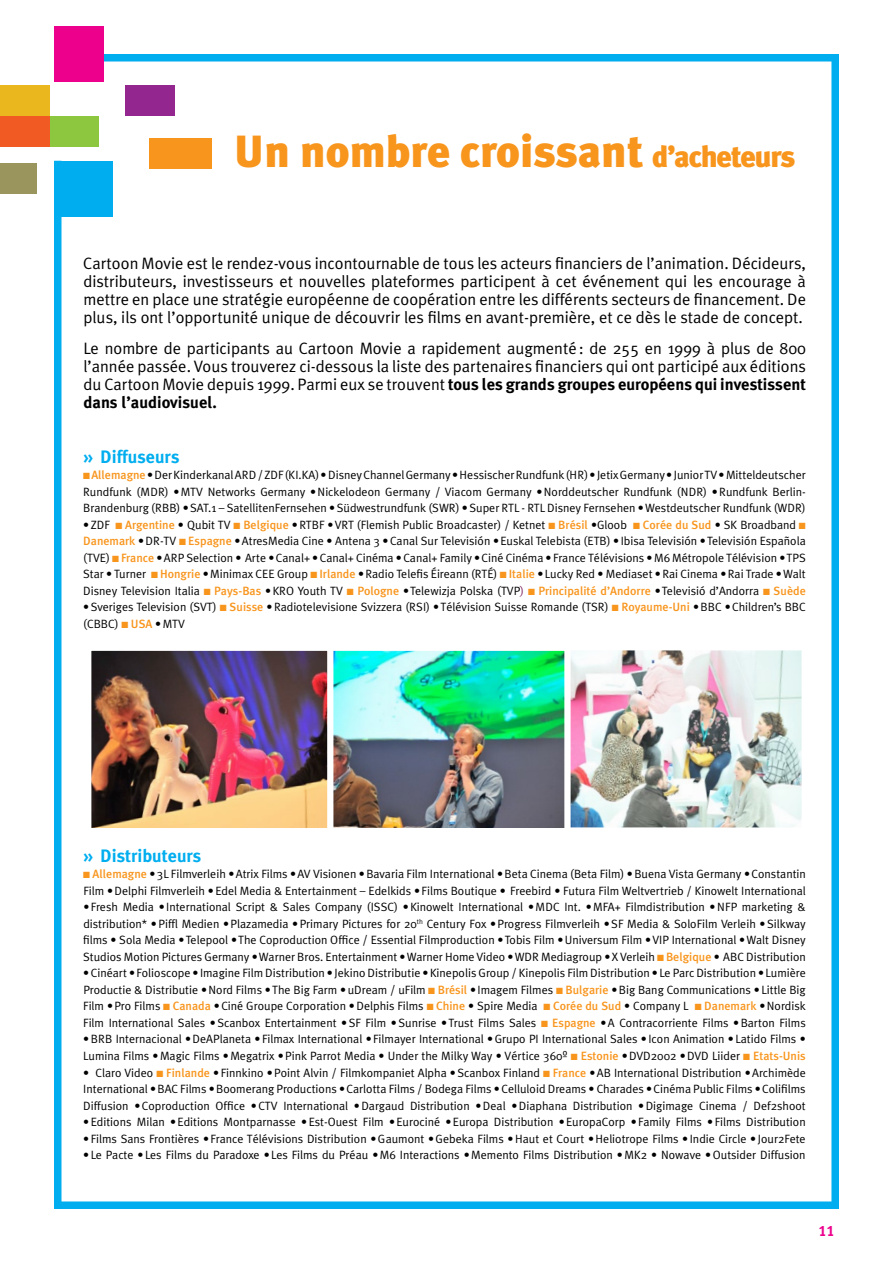
<style>
.page{position:relative;width:893px;height:1263px;background:#fff}
.page>*{position:absolute;margin:0;border:0;box-sizing:border-box;transform-origin:0 0}
.t1{font:900 45px "Meta Plus";color:#f8951d}
.t2{font:700 18px "Meta Plus";color:#00aeef}
.t3{font:16.5px/18px "Meta Plus Normal";color:#000;text-align:justify}
.t4{font:700 16.5px/18px "Meta Plus";color:#000}
.t5{font:15px "Meta Plus Bold Caps";color:#ec008c}
.t6{font:12px/16.5px "Meta Plus Normal";color:#000;text-align:justify}
.s1{font-size:30px}
.s2{font-family:"Meta Plus Normal";font-weight:400}
.s3{color:#f8951d}
.s4{font-family:"Meta Plus";font-weight:500;color:#f8951d}
.s5{color:#802864}
</style>
<div class="page">
<div style="left:125px;top:86px;width:49px;height:30px;background:#93278f"></div>
<div style="left:0;top:163px;width:37px;height:31px;background:#9a955d"></div>
<div style="left:0;top:86px;width:49px;height:30px;background:#ebb71f"></div>
<div style="left:49px;top:116px;width:50px;height:30px;background:#8dc63f"></div>
<div style="left:150px;top:138px;width:62px;height:30px;background:#f8951d"></div>
<div style="left:54px;top:161px;width:59px;height:56px;background:#00aeef"></div>
<div style="left:0;top:116px;width:49px;height:30px;background:#f15a22"></div>
<div style="left:54px;top:161px;width:8px;height:1048px;background:#00aeef"></div>
<div style="left:831px;top:54px;width:8px;height:1155px;background:#00aeef"></div>
<div style="left:54px;top:1201px;width:785px;height:8px;background:#00aeef"></div>
<div style="left:99px;top:54px;width:740px;height:8px;background:#00aeef"></div>
<div style="left:54px;top:26px;width:49px;height:56px;background:#ec008c"></div>
<img style="left:574px;top:650px;width:228px;height:178px">
<img style="left:336px;top:650px;width:238px;height:178px">
<img style="left:91px;top:650px;width:245px;height:178px">
<h1 class="t1" style="left:234px;top:125px;width:563px">Un nombre croissant <span class="s1">d’acheteurs</span></h1>
<p class="t3" style="left:83px;top:254px;width:724px">Cartoon Movie est le rendez-vous incontournable de tous les acteurs financiers de l’animation. Décideurs, distributeurs, investisseurs et nouvelles plateformes participent à cet événement qui les encourage à mettre en place une stratégie européenne de coopération entre les différents secteurs de financement. De plus, ils ont l’opportunité unique de découvrir les films en avant-première, et ce dès le stade de concept.</p>
<h3 class="t3" style="left:83px;top:339px;width:724px">Le nombre de participants au Cartoon Movie a rapidement augmenté: de 255 en 1999 à plus de 800 l’année passée. Vous trouverez ci-dessous la liste des partenaires financiers qui ont participé aux éditions</h3>
<h3 class="t4" style="left:83px;top:375px;width:724px"><span class="s2">du Cartoon Movie depuis 1999. Parmi eux se trouvent</span> tous les grands groupes européens qui investissent dans l’audiovisuel.</h3>
<h2 class="t2" style="left:83px;top:446px;width:98px">» Diffuseurs</h2>
<p class="t6" style="left:83px;top:467px;width:724px"><span class="s3">■</span><span class="s4">Allemagne</span>•DerKinderkanalARD/ZDF(KI.KA)•DisneyChannelGermany•HessischerRundfunk(HR)•JetixGermany•JuniorTV•Mitteldeutscher Rundfunk (MDR) •MTV Networks Germany •Nickelodeon Germany / Viacom Germany •Norddeutscher Rundfunk (NDR) •Rundfunk Berlin-Brandenburg (RBB) •SAT.1 – SatellitenFernsehen •Südwestrundfunk (SWR) •Super RTL - RTL Disney Fernsehen •Westdeutscher Rundfunk (WDR)</p>
<p class="t6" style="left:83px;top:516px;width:724px">•ZDF <span class="s3">■</span> <span class="s4">Argentine</span> • Qubit TV <span class="s3">■</span> <span class="s4">Belgique</span> •RTBF •VRT (Flemish Public Broadcaster) / Ketnet <span class="s3">■</span> <span class="s4">Brésil</span> •Gloob <span class="s3">■</span> <span class="s4">Corée du Sud</span> • SK Broadband <span class="s3">■ </span><span class="s4">Danemark</span> •DR-TV <span class="s3">■</span> <span class="s4">Espagne</span> •AtresMedia Cine • Antena 3 •Canal Sur Televisión •Euskal Telebista (ETB) •Ibisa Televisión •Televisión Española (TVE) <span class="s3">■</span> <span class="s4">France</span> •ARP Selection • Arte •Canal+ •Canal+ Cinéma •Canal+ Family •Ciné Cinéma •France Télévisions •M6 Métropole Télévision •TPS Star • Turner <span class="s3">■</span> <span class="s4">Hongrie</span> •Minimax CEE Group <span class="s3">■</span> <span class="s4">Irlande</span> •Radio Telefis Éireann (RTÉ) <span class="s3">■</span> <span class="s4">Italie</span> •Lucky Red • Mediaset •Rai Cinema •Rai Trade •Walt Disney Television Italia <span class="s3">■</span> <span class="s4">Pays-Bas</span> •KRO Youth TV <span class="s3">■</span> <span class="s4">Pologne</span> •Telewizja Polska (TVP<span class="s5">)</span> <span class="s3">■</span> <span class="s4">Principalité d’Andorre</span> •Televisió d’Andorra <span class="s3">■</span> <span class="s4">Suède</span></p>
<p class="t6" style="left:83px;top:599px;width:724px">•Sveriges Television (SVT) <span class="s3">■</span> <span class="s4">Suisse</span> •Radiotelevisione Svizzera (RSI) •Télévision Suisse Romande (TSR) <span class="s3">■</span> <span class="s4">Royaume-Uni</span> •BBC •Children’s BBC (CBBC) <span class="s3">■</span> <span class="s4">USA</span> •MTV</p>
<h2 class="t2" style="left:83px;top:845px;width:120px">» Distributeurs</h2>
<p class="t6" style="left:83px;top:866px;width:724px"><span class="s3">■</span> <span class="s4">Allemagne</span> •3L Filmverleih •Atrix Films •AV Visionen •Bavaria Film International •Beta Cinema (Beta Film) •Buena Vista Germany •Constantin<br>Film •Delphi Filmverleih •Edel Media &amp; Entertainment – Edelkids •Films Boutique • Freebird • Futura Film Weltvertrieb / Kinowelt International</p>
<p class="t6" style="left:83px;top:899px;width:724px">•Fresh Media •International Script &amp; Sales Company (ISSC) •Kinowelt International •MDC Int. •MFA+ Filmdistribution •NFP marketing &amp; distribution* •Piffl Medien •Plazamedia •Primary Pictures for 20<sup>th</sup> Century Fox •Progress Filmverleih •SF Media &amp; SoloFilm Verleih •Silkway films • Sola Media •Telepool •The Coproduction Office / Essential Filmproduction •Tobis Film •Universum Film •VIP International •Walt Disney Studios Motion Pictures Germany •Warner Bros. Entertainment •Warner Home Video •WDR Mediagroup •X Verleih <span class="s3">■</span> <span class="s4">Belgique</span> • ABC Distribution</p>
<p class="t6" style="left:83px;top:965px;width:724px">•Cinéart •Folioscope •Imagine Film Distribution •Jekino Distributie •Kinepolis Group / Kinepolis Film Distribution •Le Parc Distribution •Lumière Productie &amp; Distributie •Nord Films •The Big Farm •uDream / uFilm <span class="s3">■</span> <span class="s4">Brésil</span> •Imagem Filmes <span class="s3">■</span> <span class="s4">Bulgarie</span> •Big Bang Communications •Little Big Film •Pro Films <span class="s3">■</span> <span class="s4">Canada</span> •Ciné Groupe Corporation •Delphis Films <span class="s3">■</span> <span class="s4">Chine</span> • Spire Media <span class="s3">■</span> <span class="s4">Corée du Sud</span> • Company L <span class="s3">■</span> <span class="s4">Danemark</span> •Nordisk Film International Sales •Scanbox Entertainment •SF Film •Sunrise •Trust Films Sales <span class="s3">■</span> <span class="s4">Espagne</span> •A Contracorriente Films •Barton Films</p>
<p class="t6" style="left:83px;top:1031px;width:724px">•BRB Internacional •DeAPlaneta •Filmax International •Filmayer International •Grupo PI International Sales •Icon Animation •Latido Films •<br>Lumina Films •Magic Films •Megatrix •Pink Parrot Media • Under the Milky Way • Vértice 360º <span class="s3">■</span> <span class="s4">Estonie</span> •DVD2002 •DVD Liider <span class="s3">■</span> <span class="s4">Etats-Unis</span></p>
<p class="t6" style="left:83px;top:1064px;width:724px">• Claro Video <span class="s3">■</span> <span class="s4">Finlande</span> •Finnkino •Point Alvin / Filmkompaniet Alpha •Scanbox Finland <span class="s3">■</span> <span class="s4">France</span> •AB International Distribution •Archimède International •BAC Films •Boomerang Productions •Carlotta Films / Bodega Films •Celluloid Dreams • Charades •Cinéma Public Films •Colifilms Diffusion •Coproduction Office •CTV International •Dargaud Distribution •Deal •Diaphana Distribution •Digimage Cinema / Def2shoot</p>
<p class="t6" style="left:83px;top:1113px;width:724px">•Editions Milan •Editions Montparnasse •Est-Ouest Film •Eurociné •Europa Distribution •EuropaCorp •Family Films •Films Distribution</p>
<p class="t6" style="left:83px;top:1130px;width:724px">•Films Sans Frontières •France Télévisions Distribution •Gaumont •Gebeka Films •Haut et Court •Heliotrope Films •Indie Circle •Jour2Fete</p>
<p class="t6" style="left:83px;top:1146px;width:724px">•Le Pacte •Les Films du Paradoxe •Les Films du Préau •M6 Interactions •Memento Films Distribution •MK2 • Nowave •Outsider Diffusion</p>
<p class="t5" style="left:818px;top:1222px;width:18px">11</p>
</div>
